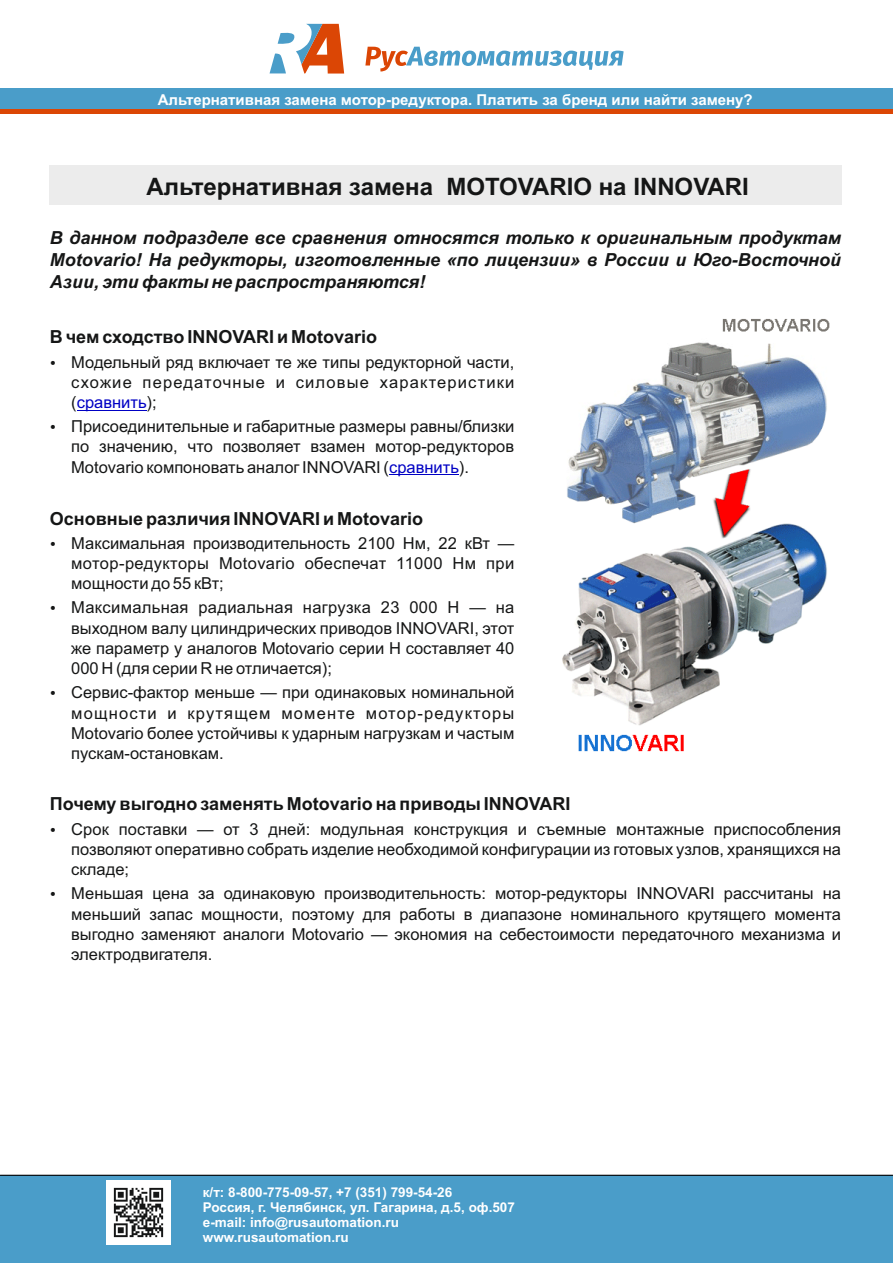
<style>
.page{position:relative;width:893px;height:1263px;background:#fff}
.page>*{position:absolute;margin:0;border:0;box-sizing:border-box;transform-origin:0 0}
.t1{font:700 24px "Arial";color:#151616}
.t2{font:italic 700 18px/22px "Arial";color:#151616;text-align:justify}
.t3{font:700 18px "Arial";color:#151616}
.t4{font:16.5px/20.2px "Arial";color:#151616;text-align:justify}
.t5{font:700 15px "Arial";color:#fff}
.t6{font:700 13.5px/15.1px "Arial";color:#fff}
.s1{color:#0000c4}
</style>
<div class="page">
<div style="left:0;top:88px;width:893px;height:21px;background:#4a9dc9"></div>
<div style="left:0;top:109px;width:893px;height:5px;background:#db4605"></div>
<svg style="left:365px;top:47px;width:259px;height:25px"></svg>
<svg style="left:270px;top:24px;width:74px;height:50px"></svg>
<div style="left:0;top:1175px;width:893px;height:88px;background:#4a9dc9"></div>
<hr style="left:0;top:1175px;width:893px;height:1px;background:#000">
<img style="left:107px;top:1180px;width:64px;height:65px">
<hr style="left:77px;top:410px;width:70px;height:1px;background:#0000c4">
<hr style="left:389px;top:474px;width:70px;height:1px;background:#0000c4">
<div style="left:49px;top:166px;width:793px;height:39px;background:#ececec"></div>
<img style="left:562px;top:319px;width:268px;height:433px">
<p class="t5" style="left:158px;top:94px;width:596px">Альтернативная замена мотор-редуктора. Платить за бренд или найти замену?</p>
<h1 class="t1" style="left:146px;top:177px;width:604px">Альтернативная замена MOTOVARIO на INNOVARI</h1>
<p class="t2" style="left:50px;top:228px;width:793px">В данном подразделе все сравнения относятся только к оригинальным продуктам Motovario! На редукторы, изготовленные «по лицензии» в России и Юго-Восточной Азии, эти факты не распространяются!</p>
<p class="t3" style="left:50px;top:330px;width:329px">В чем сходство INNOVARI и Motovario</p>
<p class="t4" style="left:71px;top:353px;width:445px">Модельный ряд включает те же типы редукторной части, схожие передаточные и силовые характеристики (<span class="s1">сравнить</span>);</p>
<p class="t4" style="left:71px;top:418px;width:445px">Присоединительные и габаритные размеры равны/близки по значению, что позволяет взамен мотор-редукторов Motovario компоновать аналог INNOVARI (<span class="s1">сравнить</span>).</p>
<p class="t3" style="left:50px;top:511px;width:375px">Основные различия INNOVARI и Motovario</p>
<p class="t4" style="left:71px;top:534px;width:445px">Максимальная производительность 2100 Нм, 22 кВт — мотор-редукторы Motovario обеспечат 11000 Нм при мощности до 55 кВт;</p>
<p class="t4" style="left:71px;top:599px;width:445px">Максимальная радиальная нагрузка 23 000 Н — на выходном валу цилиндрических приводов INNOVARI, этот же параметр у аналогов Motovario серии H составляет 40<br>000 Н (для серии R не отличается);</p>
<p class="t4" style="left:71px;top:684px;width:445px">Сервис-фактор меньше — при одинаковых номинальной мощности и крутящем моменте мотор-редукторы Motovario более устойчивы к ударным нагрузкам и частым пускам-остановкам.</p>
<p class="t3" style="left:50px;top:797px;width:522px">Почему выгодно заменять Motovario на приводы INNOVARI</p>
<p class="t4" style="left:71px;top:820px;width:771px">Срок поставки — от 3 дней: модульная конструкция и съемные монтажные приспособления позволяют оперативно собрать изделие необходимой конфигурации из готовых узлов, хранящихся на складе;</p>
<p class="t4" style="left:71px;top:885px;width:771px">Меньшая цена за одинаковую производительность: мотор-редукторы INNOVARI рассчитаны на меньший запас мощности, поэтому для работы в диапазоне номинального крутящего момента выгодно заменяют аналоги Motovario — экономия на себестоимости передаточного механизма и электродвигателя.</p>
<p class="t6" style="left:203px;top:1186px;width:314px">к/т: 8-800-775-09-57, +7 (351) 799-54-26<br>Россия, г. Челябинск, ул. Гагарина, д.5, оф.507 e-mail: info@rusautomation.ru www.rusautomation.ru</p>
</div>
